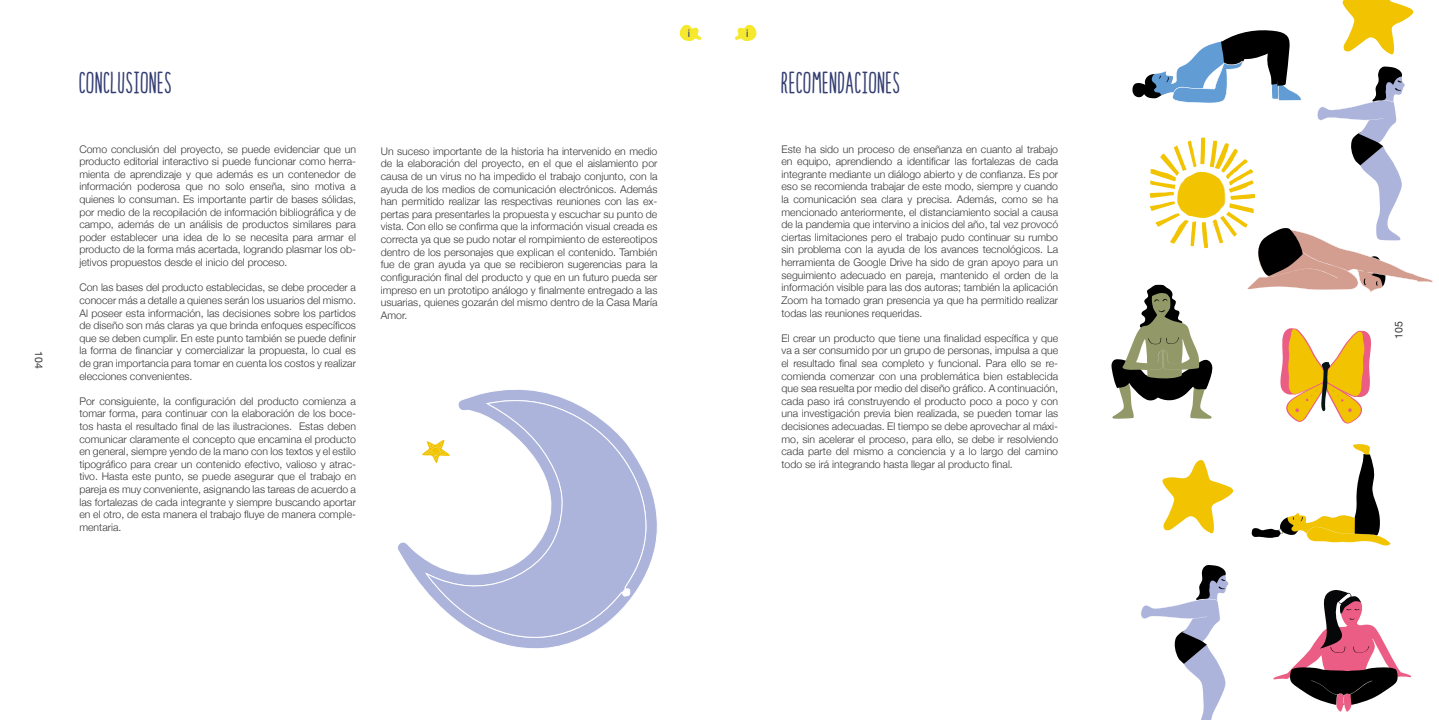
<style>
.page{position:relative;width:1439px;height:720px;background:#fff}
.page>*{position:absolute;margin:0;border:0;box-sizing:border-box;transform-origin:0 0}
.t1{font:28.88px "Draw Your Brand Bold";letter-spacing:.03em;color:#333d72}
.t2{font:300 10.5px/12.6px "Helvetica Neue";color:#373636;text-align:justify}
.t3{font:10.5px "Helvetica Neue";color:#373636}
.t4{font:10.5px "Helvetica Neue";color:#283583}
</style>
<div class="page">
<svg style="left:1162px;top:460px;width:71px;height:73px"></svg>
<svg style="left:1141px;top:565px;width:87px;height:154px"></svg>
<svg style="left:1251px;top:444px;width:140px;height:101px"></svg>
<svg style="left:1111px;top:0;width:322px;height:424px"></svg>
<svg style="left:1273px;top:590px;width:138px;height:122px"></svg>
<svg style="left:398px;top:389px;width:259px;height:260px"></svg>
<svg style="left:426px;top:398px;width:220px;height:240px"></svg>
<svg style="left:422px;top:440px;width:28px;height:23px"></svg>
<svg style="left:679px;top:24px;width:22px;height:17px"></svg>
<svg style="left:735px;top:24px;width:21px;height:17px"></svg>
<p class="t3" style="left:46px;top:351px;width:19px;rotate:90deg">104</p>
<h1 class="t1" style="left:79px;top:68px;width:94px">CONCLUSIONES</h1>
<p class="t2" style="left:79px;top:142px;width:278px">Como conclusión del proyecto, se puede evidenciar que un producto editorial interactivo si puede funcionar como herra&shy;mienta de aprendizaje y que además es un contenedor de información poderosa que no solo enseña, sino motiva a quienes lo consuman. Es importante partir de bases sólidas, por medio de la recopilación de información bibliográfica y de campo, además de un análisis de productos similares para poder establecer una idea de lo se necesita para armar el producto de la forma más acertada, logrando plasmar los ob&shy;jetivos propuestos desde el inicio del proceso.</p>
<p class="t2" style="left:79px;top:280px;width:278px">Con las bases del producto establecidas, se debe proceder a conocer más a detalle a quienes serán los usuarios del mismo.<br>Al poseer esta información, las decisiones sobre los partidos de diseño son más claras ya que brinda enfoques específicos que se deben cumplir. En este punto también se puede definir la forma de financiar y comercializar la propuesta, lo cual es de gran importancia para tomar en cuenta los costos y realizar elecciones convenientes.</p>
<p class="t2" style="left:79px;top:394px;width:278px">Por consiguiente, la configuración del producto comienza a tomar forma, para continuar con la elaboración de los boce&shy;tos hasta el resultado final de las ilustraciones. Estas deben comunicar claramente el concepto que encamina el producto en general, siempre yendo de la mano con los textos y el estilo tipográfico para crear un contenido efectivo, valioso y atrac&shy;tivo. Hasta este punto, se puede asegurar que el trabajo en pareja es muy conveniente, asignando las tareas de acuerdo a las fortalezas de cada integrante y siempre buscando aportar en el otro, de esta manera el trabajo fluye de manera comple&shy;mentaria.</p>
<p class="t2" style="left:381px;top:144px;width:278px">Un suceso importante de la historia ha intervenido en medio de la elaboración del proyecto, en el que el aislamiento por causa de un virus no ha impedido el trabajo conjunto, con la ayuda de los medios de comunicación electrónicos. Además han permitido realizar las respectivas reuniones con las ex&shy;pertas para presentarles la propuesta y escuchar su punto de vista. Con ello se confirma que la información visual creada es correcta ya que se pudo notar el rompimiento de estereotipos dentro de los personajes que explican el contenido. También fue de gran ayuda ya que se recibieron sugerencias para la configuración final del producto y que en un futuro pueda ser impreso en un prototipo análogo y finalmente entregado a las usuarias, quienes gozarán del mismo dentro de la Casa María Amor.</p>
<p class="t4" style="left:688px;top:26px;width:4px">i</p>
<h1 class="t1" style="left:781px;top:68px;width:120px">RECOMENDACIONES</h1>
<p class="t2" style="left:781px;top:142px;width:278px">Este ha sido un proceso de enseñanza en cuanto al trabajo en equipo, aprendiendo a identificar las fortalezas de cada integrante mediante un diálogo abierto y de confianza. Es por eso se recomienda trabajar de este modo, siempre y cuando la comunicación sea clara y precisa. Además, como se ha mencionado anteriormente, el distanciamiento social a causa de la pandemia que intervino a inicios del año, tal vez provocó ciertas limitaciones pero el trabajo pudo continuar su rumbo sin problema con la ayuda de los avances tecnológicos. La herramienta de Google Drive ha sido de gran apoyo para un seguimiento adecuado en pareja, mantenido el orden de la información visible para las dos autoras; también la aplicación Zoom ha tomado gran presencia ya que ha permitido realizar todas las reuniones requeridas.</p>
<p class="t2" style="left:781px;top:331px;width:278px">El crear un producto que tiene una finalidad específica y que va a ser consumido por un grupo de personas, impulsa a que el resultado final sea completo y funcional. Para ello se re&shy;comienda comenzar con una problemática bien establecida que sea resuelta por medio del diseño gráfico. A continuación, cada paso irá construyendo el producto poco a poco y con una investigación previa bien realizada, se pueden tomar las decisiones adecuadas. El tiempo se debe aprovechar al máxi&shy;mo, sin acelerar el proceso, para ello, se debe ir resolviendo cada parte del mismo a conciencia y a lo largo del camino todo se irá integrando hasta llegar al producto final.</p>
<p class="t3" style="left:1391px;top:339px;width:19px;rotate:-90deg">105</p>
</div>
